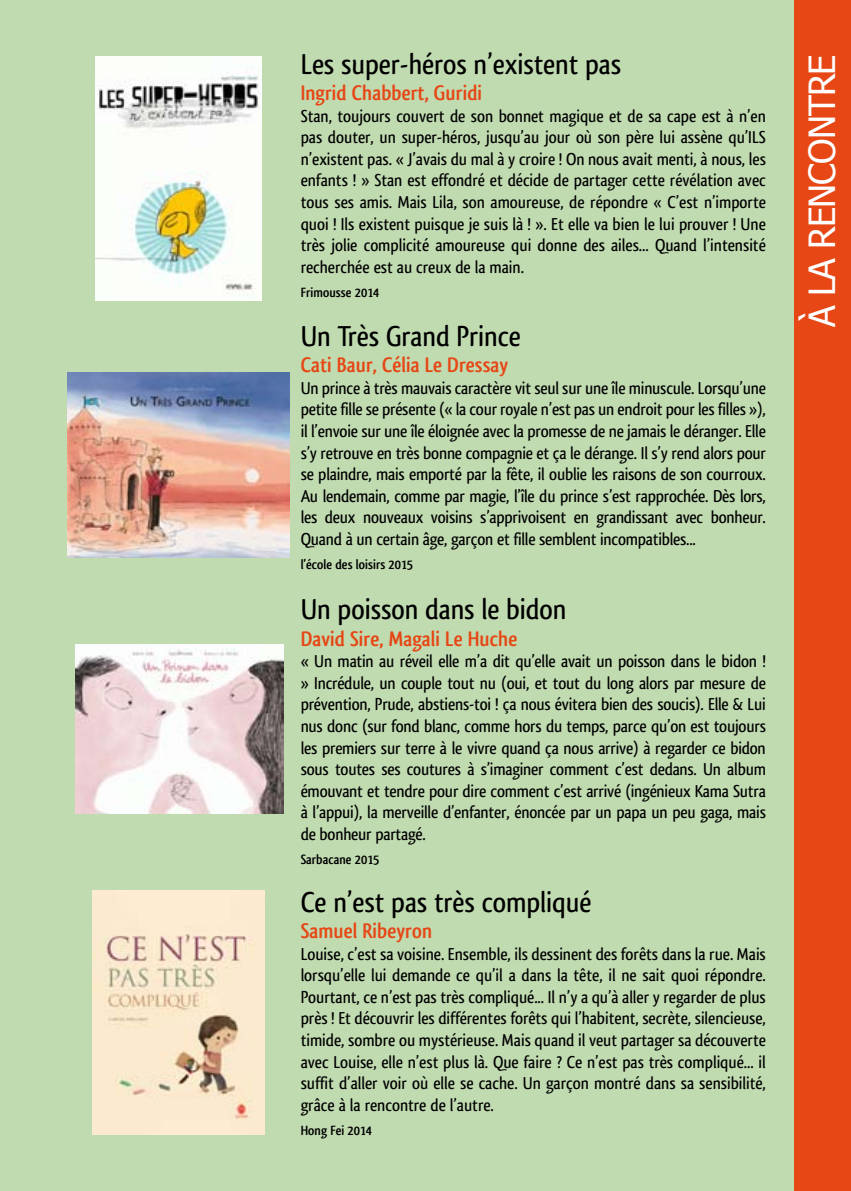
<style>
.page{position:relative;width:851px;height:1191px;background:#fff}
.page>*{position:absolute;margin:0;border:0;box-sizing:border-box;transform-origin:0 0}
.t1{font:36px "Tahoma";letter-spacing:-.025em;color:#fff}
.t2{font:500 30px "Qlassik";color:#000}
.t3{font:700 22px "Qlassik";color:#e64715}
.t4{font:500 18px/21.6px "Qlassik";letter-spacing:-.005em;color:#000;text-align:justify}
.t5{font:700 14px "Qlassik";color:#000}
</style>
<div class="page">
<div style="left:0;top:0;width:822px;height:1191px;background:#c1dbb1"></div>
<div style="left:794px;top:0;width:56px;height:1191px;background:#e64715"></div>
<img style="left:68px;top:372px;width:221px;height:185px">
<img style="left:96px;top:57px;width:166px;height:243px">
<img style="left:75px;top:644px;width:208px;height:169px">
<img style="left:93px;top:890px;width:171px;height:244px">
<h2 class="t2" style="left:300px;top:46px;width:322px">Les super-héros n’existent pas</h2>
<p class="t3" style="left:300px;top:80px;width:183px">Ingrid Chabbert, Guridi</p>
<p class="t4" style="left:300px;top:105px;width:466px">Stan, toujours couvert de son bonnet magique et de sa cape est à n’en pas douter, un super-héros, jusqu’au jour où son père lui assène qu’ILS n’existent pas. « J’avais du mal à y croire ! On nous avait menti, à nous, les enfants ! » Stan est effondré et décide de partager cette révélation avec tous ses amis. Mais Lila, son amoureuse, de répondre « C’est n’importe quoi ! Ils existent puisque je suis là ! ». Et elle va bien le lui prouver ! Une très jolie complicité amoureuse qui donne des ailes... Quand l’intensité recherchée est au creux de la main.</p>
<p class="t5" style="left:300px;top:284px;width:80px">Frimousse 2014</p>
<h2 class="t2" style="left:300px;top:318px;width:222px">Un Très Grand Prince</h2>
<p class="t3" style="left:300px;top:352px;width:209px">Cati Baur, Célia Le Dressay</p>
<p class="t4" style="left:300px;top:377px;width:466px">Un prince à très mauvais caractère vit seul sur une île minuscule. Lorsqu’une petite fille se présente (« la cour royale n’est pas un endroit pour les filles »), il l’envoie sur une île éloignée avec la promesse de ne jamais le déranger. Elle s’y retrouve en très bonne compagnie et ça le dérange. Il s’y rend alors pour se plaindre, mais emporté par la fête, il oublie les raisons de son courroux.<br>Au lendemain, comme par magie, l’île du prince s’est rapprochée. Dès lors, les deux nouveaux voisins s’apprivoisent en grandissant avec bonheur.<br>Quand à un certain âge, garçon et fille semblent incompatibles...</p>
<p class="t5" style="left:300px;top:556px;width:114px">l’école des loisirs 2015</p>
<h2 class="t2" style="left:300px;top:591px;width:267px">Un poisson dans le bidon</h2>
<p class="t3" style="left:300px;top:625px;width:218px">David Sire, Magali Le Huche</p>
<p class="t4" style="left:300px;top:650px;width:466px">« Un matin au réveil elle m’a dit qu’elle avait un poisson dans le bidon ! » Incrédule, un couple tout nu (oui, et tout du long alors par mesure de prévention, Prude, abstiens-toi ! ça nous évitera bien des soucis). Elle &amp; Lui nus donc (sur fond blanc, comme hors du temps, parce qu’on est toujours les premiers sur terre à le vivre quand ça nous arrive) à regarder ce bidon sous toutes ses coutures à s’imaginer comment c’est dedans. Un album émouvant et tendre pour dire comment c’est arrivé (ingénieux Kama Sutra à l’appui), la merveille d’enfanter, énoncée par un papa un peu gaga, mais de bonheur partagé.</p>
<p class="t5" style="left:300px;top:851px;width:80px">Sarbacane 2015</p>
<h2 class="t2" style="left:300px;top:884px;width:292px">Ce n’est pas très compliqué</h2>
<p class="t3" style="left:300px;top:917px;width:133px">Samuel Ribeyron</p>
<p class="t4" style="left:300px;top:943px;width:466px">Louise, c’est sa voisine. Ensemble, ils dessinent des forêts dans la rue. Mais lorsqu’elle lui demande ce qu’il a dans la tête, il ne sait quoi répondre.<br>Pourtant, ce n’est pas très compliqué... Il n’y a qu’à aller y regarder de plus près ! Et découvrir les différentes forêts qui l’habitent, secrète, silencieuse, timide, sombre ou mystérieuse. Mais quand il veut partager sa découverte avec Louise, elle n’est plus là. Que faire ? Ce n’est pas très compliqué... il suffit d’aller voir où elle se cache. Un garçon montré dans sa sensibilité, grâce à la rencontre de l’autre.</p>
<p class="t5" style="left:300px;top:1122px;width:73px">Hong Fei 2014</p>
<h1 class="t1" style="left:797px;top:327px;width:274px;rotate:-90deg">À LA RENCONTRE</h1>
</div>
